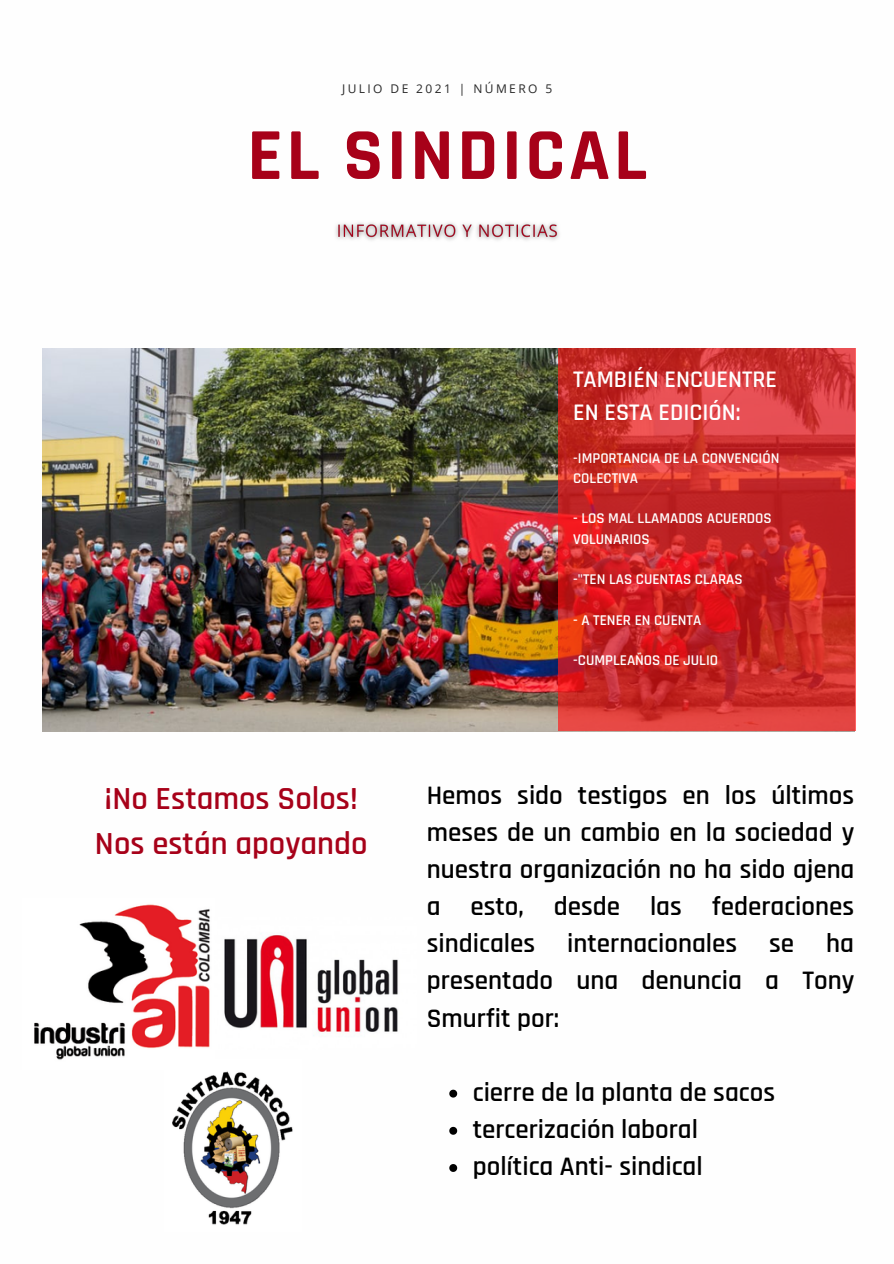
<style>
.page{position:relative;width:894px;height:1264px;background:#fff}
.page>*{position:absolute;margin:0;border:0;box-sizing:border-box;transform-origin:0 0}
.t1{font:700 73.95px "Rajdhani";letter-spacing:.05em;color:#a70119}
.t2{font:600 32.55px "Rajdhani";color:#a70119}
.t3{font:600 27px/37.2px "Rajdhani";color:#000;text-align:justify}
.t4{font:600 24px/32.7px "Rajdhani";color:#fff}
.t5{font:600 15px "Rajdhani";color:#fff}
.t6{font:12px "Open Sans";letter-spacing:.2em;color:#272727}
</style>
<div class="page">
<img style="left:42px;top:349px;width:516px;height:382px">
<svg style="left:558px;top:349px;width:297px;height:382px;background:#cc2c2b"></svg>
<img style="left:34px;top:904px;width:176px;height:156px">
<img style="left:224px;top:933px;width:174px;height:103px">
<img style="left:164px;top:1059px;width:129px;height:166px">
<img style="left:335px;top:222px;width:224px;height:19px">
<svg style="left:449px;top:1089px;width:8px;height:8px"></svg>
<svg style="left:449px;top:1126px;width:8px;height:8px"></svg>
<svg style="left:449px;top:1164px;width:8px;height:7px"></svg>
<p class="t6" style="left:342px;top:81px;width:212px">JULIO DE 2021 | NÚMERO 5</p>
<p class="t1" style="left:247px;top:110px;width:401px">EL SINDICAL</p>
<p class="t2" style="left:105px;top:778px;width:254px">¡No Estamos Solos!</p>
<p class="t2" style="left:95px;top:824px;width:274px">Nos están apoyando</p>
<p class="t4" style="left:573px;top:364px;width:205px">TAMBIÉN ENCUENTRE<br>EN ESTA EDICIÓN:</p>
<p class="t5" style="left:573px;top:448px;width:208px">-IMPORTANCIA DE LA CONVENCIÓN</p>
<p class="t5" style="left:573px;top:469px;width:66px">COLECTIVA</p>
<p class="t5" style="left:573px;top:509px;width:200px">- LOS MAL LLAMADOS ACUERDOS</p>
<p class="t5" style="left:573px;top:529px;width:78px">VOLUNARIOS</p>
<p class="t5" style="left:573px;top:570px;width:171px">-"TEN LAS CUENTAS CLARAS</p>
<p class="t5" style="left:573px;top:610px;width:130px">- A TENER EN CUENTA</p>
<p class="t5" style="left:573px;top:651px;width:146px">-CUMPLEAÑOS DE JULIO</p>
<p class="t3" style="left:426px;top:777px;width:429px">Hemos sido testigos en los últimos meses de un cambio en la sociedad y nuestra organización no ha sido ajena a esto, desde las federaciones sindicales internacionales se ha presentado una denuncia a Tony Smurfit por:</p>
<p class="t3" style="left:472px;top:1074px;width:304px">cierre de la planta de sacos</p>
<p class="t3" style="left:472px;top:1111px;width:227px">tercerización laboral</p>
<p class="t3" style="left:472px;top:1148px;width:231px">política Anti- sindical</p>
</div>
